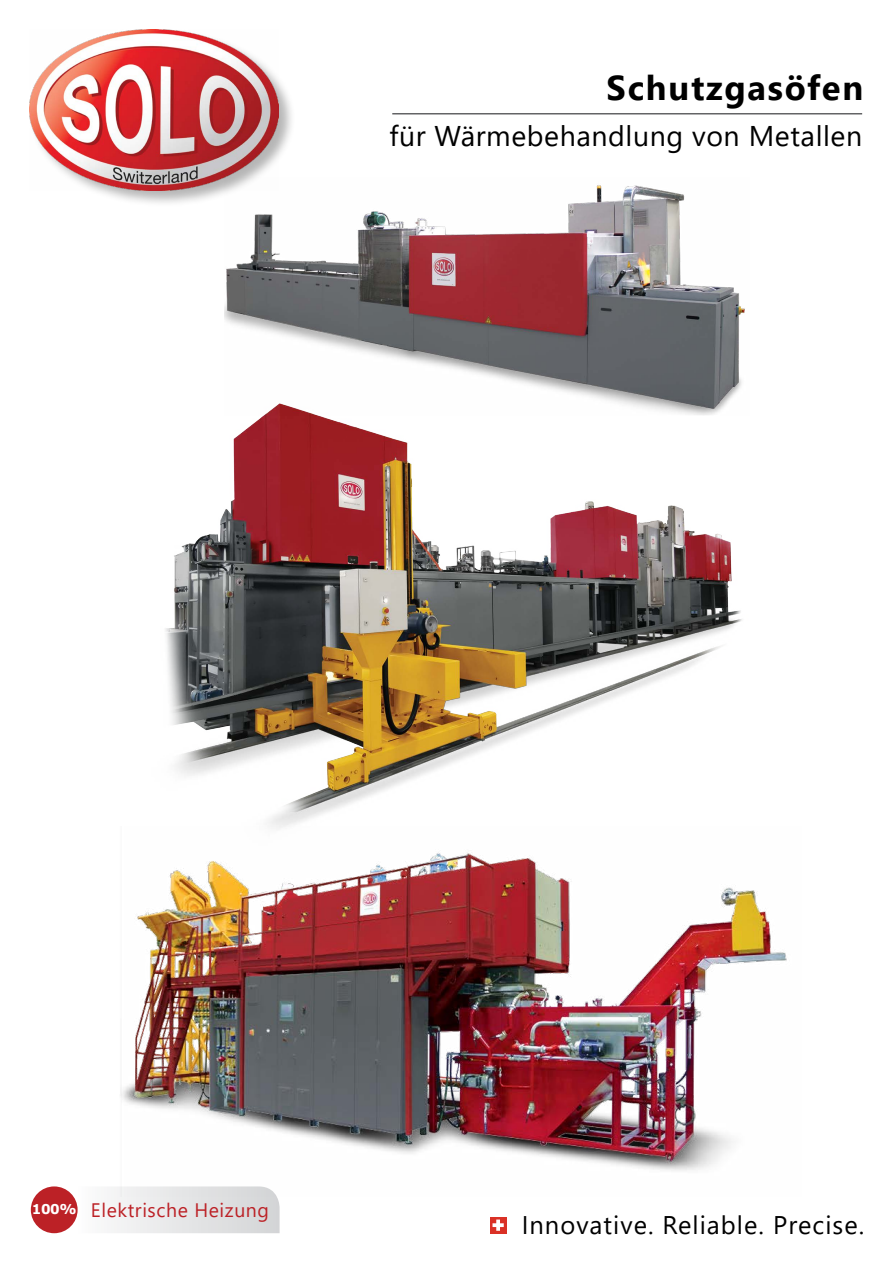
<style>
.page{position:relative;width:893px;height:1263px;background:#fff}
.page>*{position:absolute;margin:0;border:0;box-sizing:border-box;transform-origin:0 0}
.t1{font:700 34.5px "Segoe UI";letter-spacing:.05em;color:#000}
.t2{font:28.5px "Segoe UI";letter-spacing:.02em;color:#000}
.t3{font:25.5px "Segoe UI";letter-spacing:.04em;color:#000}
.t4{font:19.5px "Segoe UI";letter-spacing:.03em;color:#bc2126}
.t5{font:700 13.5px "Verdana";color:#fff}
</style>
<div class="page">
<img style="left:165px;top:416px;width:577px;height:410px">
<svg style="left:32px;top:1187px;width:248px;height:46px"></svg>
<div style="left:28px;top:28px;width:267px;height:179px;background:#000;opacity:.29"></div>
<img style="left:30px;top:30px;width:249px;height:160px">
<div style="left:31px;top:1186px;width:47px;height:47px;background:#bc2126;border-radius:50%"></div>
<img style="left:119px;top:826px;width:668px;height:371px">
<img style="left:224px;top:178px;width:521px;height:238px">
<hr style="left:392px;top:113px;width:470px;height:1px;background:#636466">
<div style="left:490px;top:1217px;width:16px;height:16px;background:#da3126"></div>
<svg style="left:492px;top:1219px;width:12px;height:12px"></svg>
<p class="t1" style="left:607px;top:55px;width:258px">Schutzgasöfen</p>
<p class="t2" style="left:390px;top:109px;width:474px">für Wärmebehandlung von Metallen</p>
<p class="t5" style="left:32px;top:1200px;width:46px">100%</p>
<p class="t4" style="left:91px;top:1191px;width:180px">Elektrische Heizung</p>
<p class="t3" style="left:522px;top:1200px;width:344px">Innovative. Reliable. Precise.</p>
</div>
